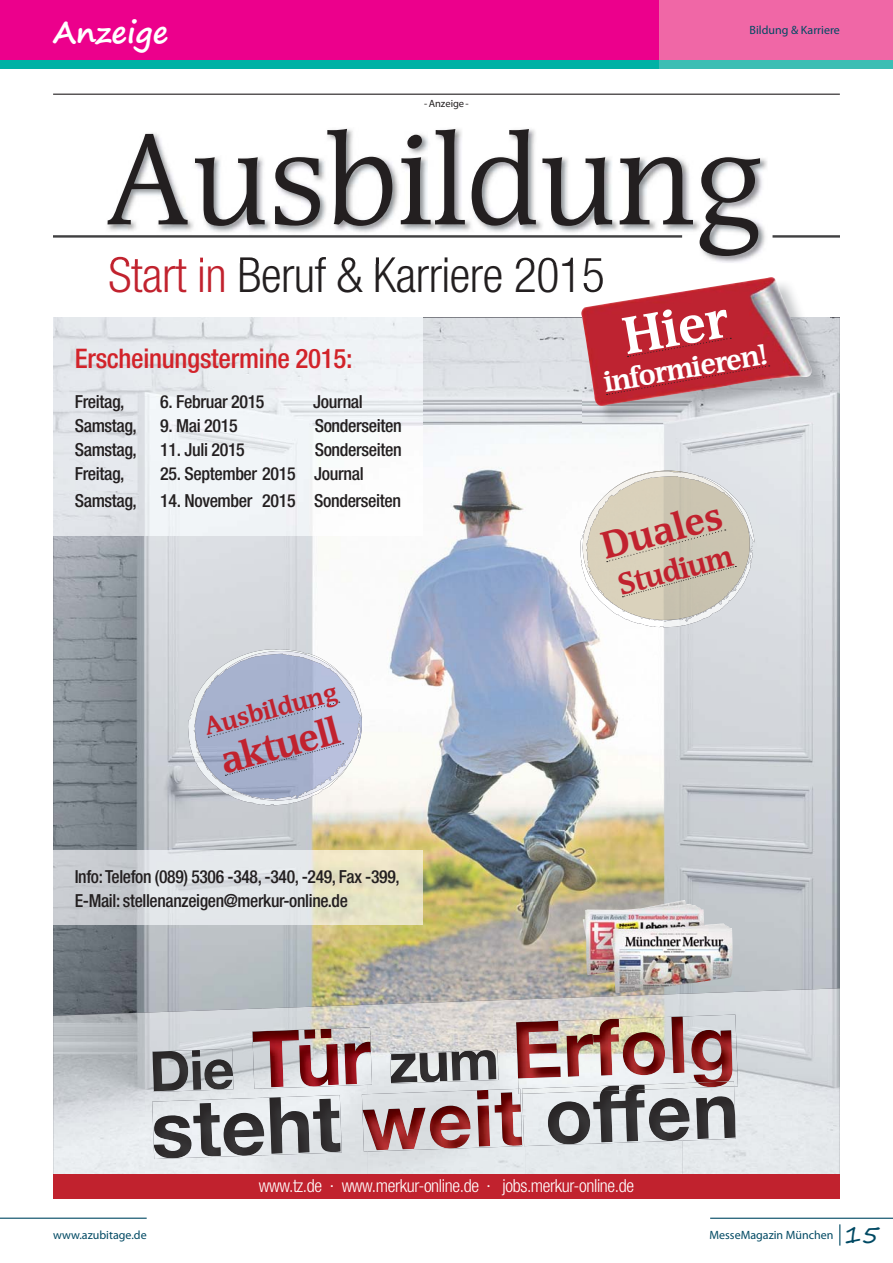
<style>
.page{position:relative;width:893px;height:1263px;background:#fff}
.page>*{position:absolute;margin:0;border:0;box-sizing:border-box;transform-origin:0 0}
.t1{font:129.75px "Devin";color:#231f20}
.t2{font:700 52.8px "Devin";color:#fff}
.t3{font:300 condensed 48px "Helvetica Neue LT Std";letter-spacing:-.01em;color:#231f20}
.t4{font:700 38.4px "Devin";color:#c1222e}
.t5{font:700 30.15px "Devin";color:#c1222e}
.t6{font:700 30px "Segoe Print";color:#fff}
.t7{font:700 29.25px "Devin";color:#fff}
.t8{font:500 condensed 27px "Helvetica Neue LT Std";letter-spacing:-.01em;color:#d2232a}
.t9{font:700 25.2px "Devin";color:#c1222e}
.t10{font:500 condensed 18px/24px "Helvetica Neue LT Std";letter-spacing:-.02em;color:#231f20}
.t11{font:300 condensed 18px "Helvetica Neue LT Std";letter-spacing:-.02em;color:#fff}
.t12{font:12px "Myriad Pro";color:#004963}
.t13{font:10.5px "Myriad Pro";color:#231f20}
.s1{color:#c1222e}
.s2{font-family:"Segoe Print";font-size:24px}
</style>
<div class="page">
<svg style="left:839px;top:1224px;width:1px;height:22px"></svg>
<hr style="left:710px;top:1218px;width:183px;height:1px;background:#004963">
<hr style="left:0;top:1218px;width:147px;height:1px;background:#004963">
<div style="left:0;top:0;width:659px;height:60px;background:#ec008c"></div>
<div style="left:0;top:60px;width:659px;height:8px;background:#00b2a5"></div>
<div style="left:659px;top:0;width:234px;height:60px;background:#f067a6"></div>
<div style="left:659px;top:60px;width:234px;height:8px;background:#3bbeb4"></div>
<img style="left:53px;top:318px;width:787px;height:690px">
<img style="left:108px;top:129px;width:659px;height:134px">
<img style="left:140px;top:257px;width:22px;height:6px">
<img style="left:110px;top:257px;width:30px;height:6px">
<img style="left:165px;top:259px;width:21px;height:4px">
<img style="left:186px;top:257px;width:14px;height:6px">
<img style="left:200px;top:257px;width:24px;height:6px">
<img style="left:449px;top:257px;width:53px;height:6px">
<img style="left:240px;top:257px;width:209px;height:6px">
<img style="left:516px;top:258px;width:87px;height:5px">
<hr style="left:53px;top:238px;width:629px;height:2px;background:#fff">
<hr style="left:53px;top:235px;width:629px;height:3px;background:#404041">
<hr style="left:772px;top:235px;width:68px;height:3px;background:#404041">
<img style="left:583px;top:317px;width:247px;height:107px">
<img style="left:581px;top:277px;width:232px;height:134px">
<div style="left:627px;top:337px;width:104px;height:20px;background:#be2331"></div>
<svg style="left:607px;top:365px;width:163px;height:30px"></svg>
<img style="left:53px;top:1008px;width:210px;height:166px">
<img style="left:263px;top:988px;width:577px;height:47px">
<img style="left:368px;top:1035px;width:157px;height:139px">
<img style="left:735px;top:1035px;width:105px;height:139px">
<img style="left:152px;top:1049px;width:81px;height:43px">
<img style="left:152px;top:1050px;width:81px;height:41px">
<img style="left:252px;top:1027px;width:120px;height:62px">
<img style="left:252px;top:1029px;width:119px;height:58px">
<img style="left:390px;top:1050px;width:108px;height:34px">
<img style="left:391px;top:1050px;width:105px;height:33px">
<img style="left:516px;top:1015px;width:222px;height:79px">
<img style="left:516px;top:1016px;width:217px;height:68px">
<img style="left:152px;top:1095px;width:190px;height:64px">
<img style="left:154px;top:1097px;width:187px;height:62px">
<img style="left:362px;top:1089px;width:160px;height:63px">
<img style="left:362px;top:1090px;width:160px;height:60px">
<img style="left:522px;top:1086px;width:214px;height:60px">
<img style="left:547px;top:1088px;width:189px;height:57px">
<img style="left:522px;top:1081px;width:212px;height:13px">
<img style="left:696px;top:1081px;width:34px;height:7px">
<img style="left:600px;top:1085px;width:46px;height:7px">
<div style="left:53px;top:1174px;width:787px;height:25px;background:#c1222e"></div>
<img style="left:592px;top:900px;width:92px;height:10px">
<img style="left:586px;top:471px;width:114px;height:3px">
<img style="left:580px;top:474px;width:175px;height:153px">
<img style="left:582px;top:476px;width:101px;height:119px">
<img style="left:581px;top:552px;width:171px;height:9px">
<svg style="left:607px;top:529px;width:136px;height:81px"></svg>
<img style="left:188px;top:663px;width:161px;height:142px">
<img style="left:195px;top:651px;width:166px;height:104px">
<img style="left:202px;top:658px;width:51px;height:38px">
<img style="left:351px;top:722px;width:9px;height:12px">
<img style="left:318px;top:783px;width:16px;height:2px">
<svg style="left:189px;top:696px;width:162px;height:87px"></svg>
<img style="left:53px;top:318px;width:369px;height:218px">
<img style="left:53px;top:850px;width:369px;height:75px">
<hr style="left:53px;top:94px;width:787px;height:1px;background:#231f20">
<h3 class="t6" style="left:53px;top:5px;width:117px">Anzeige</h3>
<p class="t12" style="left:749px;top:26px;width:92px">Bildung &amp; Karriere</p>
<p class="t13" style="left:424px;top:100px;width:46px">- Anzeige -</p>
<h1 class="t1" style="left:103px;top:115px;width:662px">Ausbildung</h1>
<h3 class="t3" style="left:108px;top:247px;width:498px"><span class="s1">Start in</span> Beruf &amp; Karriere 2015</h3>
<h3 class="t8" style="left:75px;top:349px;width:279px">Erscheinungstermine 2015:</h3>
<p class="t10" style="left:75px;top:392px;width:51px">Freitag,</p>
<p class="t10" style="left:160px;top:392px;width:106px">6. Februar 2015</p>
<p class="t10" style="left:313px;top:392px;width:51px">Journal</p>
<p class="t10" style="left:75px;top:416px;width:64px">Samstag,</p>
<p class="t10" style="left:160px;top:416px;width:79px">9. Mai 2015</p>
<p class="t10" style="left:315px;top:416px;width:89px">Sonderseiten</p>
<p class="t10" style="left:75px;top:440px;width:64px">Samstag,</p>
<p class="t10" style="left:160px;top:440px;width:86px">11. Juli 2015</p>
<p class="t10" style="left:315px;top:440px;width:89px">Sonderseiten</p>
<p class="t10" style="left:75px;top:464px;width:51px">Freitag,</p>
<p class="t10" style="left:160px;top:464px;width:205px">25. September 2015 Journal</p>
<p class="t10" style="left:75px;top:491px;width:64px">Samstag,</p>
<p class="t10" style="left:160px;top:491px;width:242px">14. November 2015 Sonderseiten</p>
<h3 class="t9" style="left:202px;top:714px;width:138px;rotate:-15deg">Ausbildung</h3>
<h3 class="t4" style="left:216px;top:742px;width:123px;rotate:-15deg">aktuell</h3>
<p class="t10" style="left:75px;top:867px;width:326px">Info: Telefon (089) 5306 -348, -340, -249, Fax -399,<br>E-Mail: stellenanzeigen@merkur-online.de</p>
<h2 class="t2" style="left:619px;top:310px;width:107px;rotate:-10deg">Hier</h2>
<h3 class="t7" style="left:601px;top:368px;width:166px;rotate:-10deg">informieren!</h3>
<h3 class="t4" style="left:597px;top:528px;width:125px;rotate:-15deg">Duales</h3>
<h3 class="t5" style="left:615px;top:570px;width:118px;rotate:-15deg">Studium</h3>
<p class="t11" style="left:259px;top:1175px;width:377px">www.tz.de ∙ www.merkur-online.de ∙ jobs.merkur-online.de</p>
<p class="t12" style="left:53px;top:1231px;width:95px">www.azubitage.de</p>
<p class="t12" style="left:709px;top:1231px;width:171px">MesseMagazin München <span class="s2">15</span></p>
</div>
